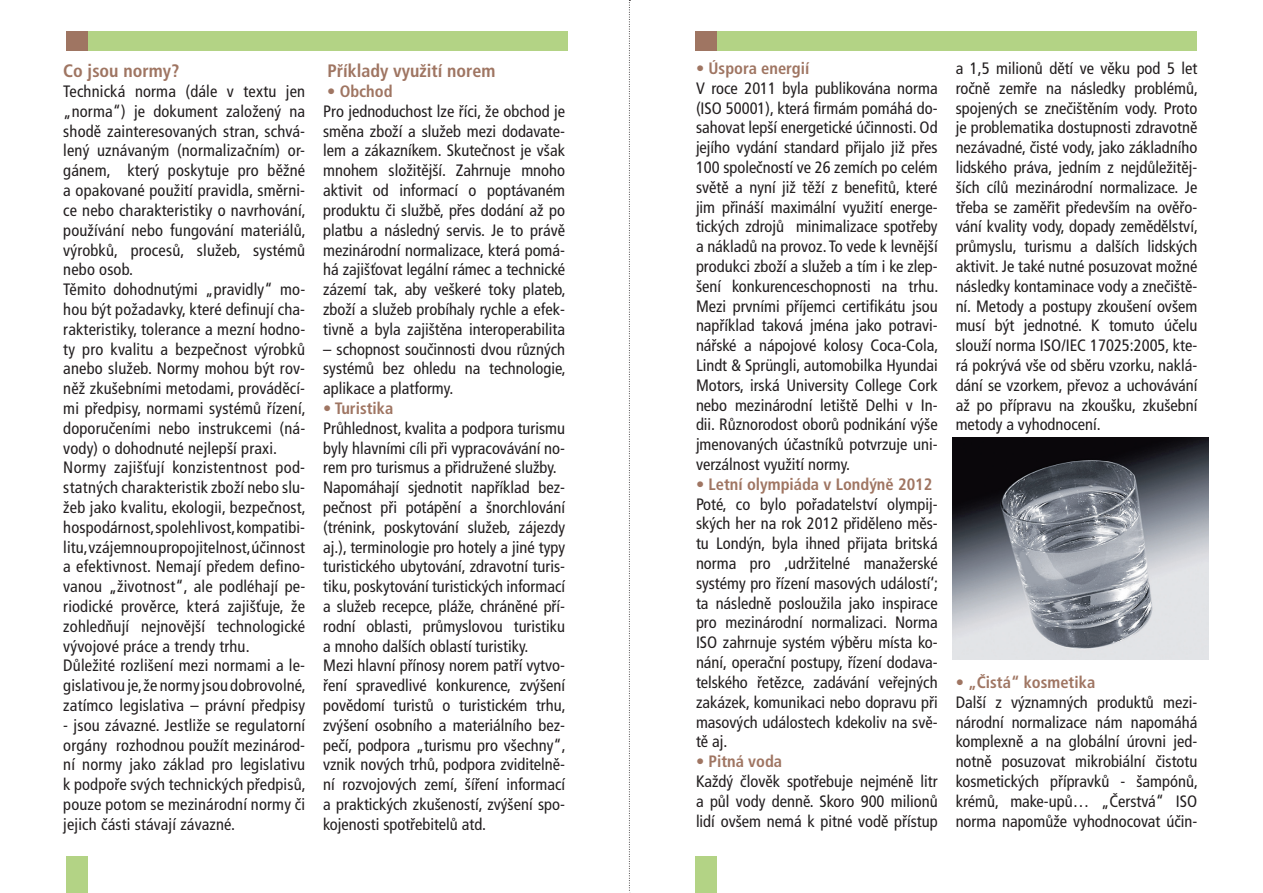
<style>
.page{position:relative;width:1263px;height:893px;background:#fff}
.page>*{position:absolute;margin:0;border:0;box-sizing:border-box;transform-origin:0 0}
.t1{font:700 condensed 18px "Frutiger CE";color:#9f7562}
.t2{font:condensed 16.5px/19.8px "Frutiger CE";color:#231f20;text-align:justify}
.t3{font:700 condensed 16.5px "Frutiger CE";color:#9f7562}
</style>
<div class="page">
<div style="left:66px;top:32px;width:502px;height:19px;background:#b3d385"></div>
<div style="left:695px;top:32px;width:502px;height:19px;background:#b3d385"></div>
<div style="left:66px;top:32px;width:21px;height:19px;background:#9f7562"></div>
<div style="left:66px;top:856px;width:21px;height:37px;background:#b3d385"></div>
<div style="left:695px;top:32px;width:21px;height:19px;background:#9f7562"></div>
<div style="left:695px;top:856px;width:21px;height:37px;background:#b3d385"></div>
<svg style="left:629px;top:0;width:1px;height:893px"></svg>
<img style="left:952px;top:438px;width:257px;height:221px">
<p class="t1" style="left:63px;top:61px;width:118px">Co jsou normy?</p>
<p class="t2" style="left:63px;top:82px;width:244px;text-align:left">Technická norma (dále v textu jen „norma“) je dokument založený na shodě zainteresovaných stran, schvá&shy;lený uznávaným (normalizačním) or&shy;gánem, který poskytuje pro běžné a opakované použití pravidla, směrni&shy;ce nebo charakteristiky o navrhování, používání nebo fungování materiálů, výrobků, procesů, služeb, systémů nebo osob.<br>Těmito dohodnutými „pravidly“ mo&shy;hou být požadavky, které definují cha&shy;rakteristiky, tolerance a mezní hodno&shy;ty pro kvalitu a bezpečnost výrobků anebo služeb. Normy mohou být rov&shy;něž zkušebními metodami, prováděcí&shy;mi předpisy, normami systémů řízení, doporučeními nebo instrukcemi (ná&shy;vody) o dohodnuté nejlepší praxi.<br>Normy zajišťují konzistentnost pod&shy;statných charakteristik zboží nebo slu&shy;žeb jako kvalitu, ekologii, bezpečnost, hospodárnost, spolehlivost, kompatibi&shy;litu, vzájemnou propojitelnost, účinnost a efektivnost. Nemají předem defino&shy;vanou „životnost“, ale podléhají pe&shy;riodické prověrce, která zajišťuje, že zohledňují nejnovější technologické vývojové práce a trendy trhu.<br>Důležité rozlišení mezi normami a le&shy;gislativou je, že normy jsou dobrovolné, zatímco legislativa – právní předpisy</p>
<p class="t2" style="left:63px;top:715px;width:244px">- jsou závazné. Jestliže se regulatorní orgány rozhodnou použít mezinárod&shy;ní normy jako základ pro legislativu k podpoře svých technických předpisů, pouze potom se mezinárodní normy či jejich části stávají závazné.</p>
<p class="t1" style="left:327px;top:61px;width:169px">Příklady využití norem</p>
<p class="t3" style="left:327px;top:82px;width:67px">• Obchod</p>
<p class="t2" style="left:323px;top:101px;width:244px">Pro jednoduchost lze říci, že obchod je směna zboží a služeb mezi dodavate&shy;lem a zákazníkem. Skutečnost je však mnohem složitější. Zahrnuje mnoho aktivit od informací o poptávaném produktu či službě, přes dodání až po platbu a následný servis. Je to právě mezinárodní normalizace, která pomá&shy;há zajišťovat legální rámec a technické zázemí tak, aby veškeré toky plateb, zboží a služeb probíhaly rychle a efek&shy;tivně a byla zajištěna interoperabilita</p>
<p class="t2" style="left:323px;top:339px;width:244px">– schopnost součinnosti dvou různých systémů bez ohledu na technologie, aplikace a platformy.</p>
<p class="t3" style="left:323px;top:399px;width:72px">• Turistika</p>
<p class="t2" style="left:323px;top:418px;width:244px;text-align:left">Průhlednost, kvalita a podpora turismu byly hlavními cíli při vypracovávání no&shy;rem pro turismus a přidružené služby.<br>Napomáhají sjednotit například bez&shy;pečnost při potápění a šnorchlování (trénink, poskytování služeb, zájezdy aj.), terminologie pro hotely a jiné typy turistického ubytování, zdravotní turis&shy;tiku, poskytování turistických informací a služeb recepce, pláže, chráněné pří&shy;rodní oblasti, průmyslovou turistiku a mnoho dalších oblastí turistiky.<br>Mezi hlavní přínosy norem patří vytvo&shy;ření spravedlivé konkurence, zvýšení povědomí turistů o turistickém trhu, zvýšení osobního a materiálního bez&shy;pečí, podpora „turismu pro všechny“, vznik nových trhů, podpora zviditelně&shy;ní rozvojových zemí, šíření informací a praktických zkušeností, zvýšení spo&shy;kojenosti spotřebitelů atd.</p>
<p class="t3" style="left:696px;top:59px;width:115px">• Úspora energií</p>
<p class="t2" style="left:696px;top:78px;width:244px">V roce 2011 byla publikována norma (ISO 50001), která firmám pomáhá do&shy;sahovat lepší energetické účinnosti. Od jejího vydání standard přijalo již přes 100 společností ve 26 zemích po celém světě a nyní již těží z benefitů, které jim přináší maximální využití energe&shy;tických zdrojů minimalizace spotřeby a nákladů na provoz. To vede k levnější produkci zboží a služeb a tím i ke zlep&shy;šení konkurenceschopnosti na trhu.<br>Mezi prvními příjemci certifikátu jsou například taková jména jako potravi&shy;nářské a nápojové kolosy Coca-Cola, Lindt &amp; Sprüngli, automobilka Hyundai Motors, irská University College Cork nebo mezinárodní letiště Delhi v In&shy;dii. Různorodost oborů podnikání výše jmenovaných účastníků potvrzuje uni&shy;verzálnost využití normy.</p>
<p class="t3" style="left:696px;top:475px;width:238px">• Letní olympiáda v Londýně 2012</p>
<p class="t2" style="left:696px;top:494px;width:244px">Poté, co bylo pořadatelství olympij&shy;ských her na rok 2012 přiděleno měs&shy;tu Londýn, byla ihned přijata britská norma pro ‚udržitelné manažerské systémy pro řízení masových událostí‘; ta následně posloužila jako inspirace pro mezinárodní normalizaci. Norma ISO zahrnuje systém výběru místa ko&shy;nání, operační postupy, řízení dodava&shy;telského řetězce, zadávání veřejných zakázek, komunikaci nebo dopravu při masových událostech kdekoliv na svě&shy;tě aj.</p>
<p class="t3" style="left:696px;top:752px;width:88px">• Pitná voda</p>
<p class="t2" style="left:696px;top:771px;width:243px">Každý člověk spotřebuje nejméně litr a půl vody denně. Skoro 900 milionů lidí ovšem nemá k pitné vodě přístup</p>
<p class="t2" style="left:956px;top:59px;width:244px">a 1,5 milionů dětí ve věku pod 5 let ročně zemře na následky problémů, spojených se znečištěním vody. Proto je problematika dostupnosti zdravotně nezávadné, čisté vody, jako základního lidského práva, jedním z nejdůležitěj&shy;ších cílů mezinárodní normalizace. Je třeba se zaměřit především na ověřo&shy;vání kvality vody, dopady zemědělství, průmyslu, turismu a dalších lidských aktivit. Je také nutné posuzovat možné následky kontaminace vody a znečiště&shy;ní. Metody a postupy zkoušení ovšem musí být jednotné. K tomuto účelu slouží norma ISO/IEC 17025:2005, kte&shy;rá pokrývá vše od sběru vzorku, naklá&shy;dání se vzorkem, převoz a uchovávání až po přípravu na zkoušku, zkušební metody a vyhodnocení.</p>
<p class="t3" style="left:956px;top:673px;width:141px">• „Čistá“ kosmetika</p>
<p class="t2" style="left:956px;top:692px;width:244px">Další z významných produktů mezi&shy;národní normalizace nám napomáhá komplexně a na globální úrovni jed&shy;notně posuzovat mikrobiální čistotu kosmetických přípravků - šampónů, krémů, make-upů… „Čerstvá“ ISO norma napomůže vyhodnocovat účin-</p>
</div>
